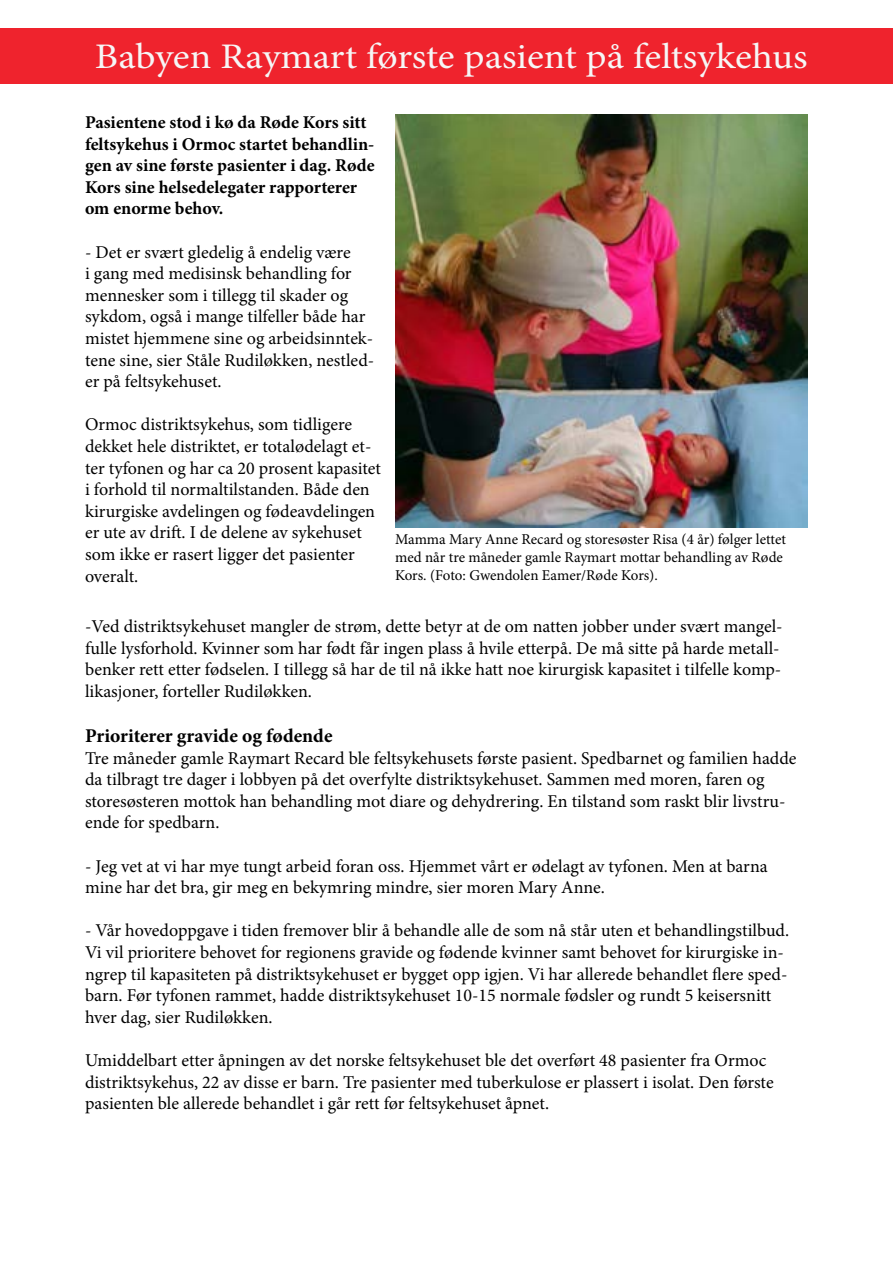
<style>
.page{position:relative;width:893px;height:1263px;background:#fff}
.page>*{position:absolute;margin:0;border:0;box-sizing:border-box;transform-origin:0 0}
.t1{font:36px "Minion Pro";letter-spacing:-.005em;color:#f6f6f6;scale:1.1 1}
.t2{font:700 19.5px "Minion Pro";color:#000}
.t3{font:18px/21.6px "Minion Pro";color:#000}
.t4{font:700 18px/21.6px "Minion Pro";color:#000}
.t5{font:15px/18px "Minion Pro";letter-spacing:-.005em;color:#000}
</style>
<div class="page">
<div style="left:0;top:29px;width:893px;height:55px;background:#ef232d"></div>
<img style="left:395px;top:115px;width:413px;height:413px">
<h1 class="t1" style="left:95px;top:33px;width:650px">Babyen Raymart første pasient på feltsykehus</h1>
<p class="t4" style="left:85px;top:111px;width:291px">Pasientene stod i kø da Røde Kors sitt feltsykehus i Ormoc startet behandlin&shy;gen av sine første pasienter i dag. Røde Kors sine helsedelegater rapporterer om enorme behov.</p>
<p class="t3" style="left:85px;top:241px;width:291px">- Det er svært gledelig å endelig være<br>i gang med medisinsk behandling for mennesker som i tillegg til skader og sykdom, også i mange tilfeller både har mistet hjemmene sine og arbeidsinntek&shy;tene sine, sier Ståle Rudiløkken, nestled&shy;er på feltsykehuset.</p>
<p class="t3" style="left:85px;top:414px;width:297px">Ormoc distriktsykehus, som tidligere dekket hele distriktet, er totalødelagt et&shy;ter tyfonen og har ca 20 prosent kapasitet i forhold til normaltilstanden. Både den kirurgiske avdelingen og fødeavdelingen er ute av drift. I de delene av sykehuset som ikke er rasert ligger det pasienter overalt.</p>
<p class="t3" style="left:85px;top:616px;width:699px">-Ved distriktsykehuset mangler de strøm, dette betyr at de om natten jobber under svært mangel&shy;fulle lysforhold. Kvinner som har født får ingen plass å hvile etterpå. De må sitte på harde metall&shy;benker rett etter fødselen. I tillegg så har de til nå ikke hatt noe kirurgisk kapasitet i tilfelle komp&shy;likasjoner, forteller Rudiløkken.</p>
<p class="t2" style="left:85px;top:722px;width:249px">Prioriterer gravide og fødende</p>
<p class="t3" style="left:85px;top:747px;width:713px">Tre måneder gamle Raymart Recard ble feltsykehusets første pasient. Spedbarnet og familien hadde da tilbragt tre dager i lobbyen på det overfylte distriktsykehuset. Sammen med moren, faren og storesøsteren mottok han behandling mot diare og dehydrering. En tilstand som raskt blir livstru&shy;ende for spedbarn.</p>
<p class="t3" style="left:85px;top:855px;width:684px">- Jeg vet at vi har mye tungt arbeid foran oss. Hjemmet vårt er ødelagt av tyfonen. Men at barna mine har det bra, gir meg en bekymring mindre, sier moren Mary Anne.</p>
<p class="t3" style="left:85px;top:920px;width:706px">- Vår hovedoppgave i tiden fremover blir å behandle alle de som nå står uten et behandlingstilbud.<br>Vi vil prioritere behovet for regionens gravide og fødende kvinner samt behovet for kirurgiske in&shy;ngrep til kapasiteten på distriktsykehuset er bygget opp igjen. Vi har allerede behandlet flere sped&shy;barn. Før tyfonen rammet, hadde distriktsykehuset 10-15 normale fødsler og rundt 5 keisersnitt hver dag, sier Rudiløkken.</p>
<p class="t3" style="left:85px;top:1049px;width:690px">Umiddelbart etter åpningen av det norske feltsykehuset ble det overført 48 pasienter fra Ormoc distriktsykehus, 22 av disse er barn. Tre pasienter med tuberkulose er plassert i isolat. Den første pasienten ble allerede behandlet i går rett før feltsykehuset åpnet.</p>
<p class="t5" style="left:395px;top:530px;width:392px">Mamma Mary Anne Recard og storesøster Risa (4 år) følger lettet med når tre måneder gamle Raymart mottar behandling av Røde<br>Kors. (Foto: Gwendolen Eamer/Røde Kors).</p>
</div>
